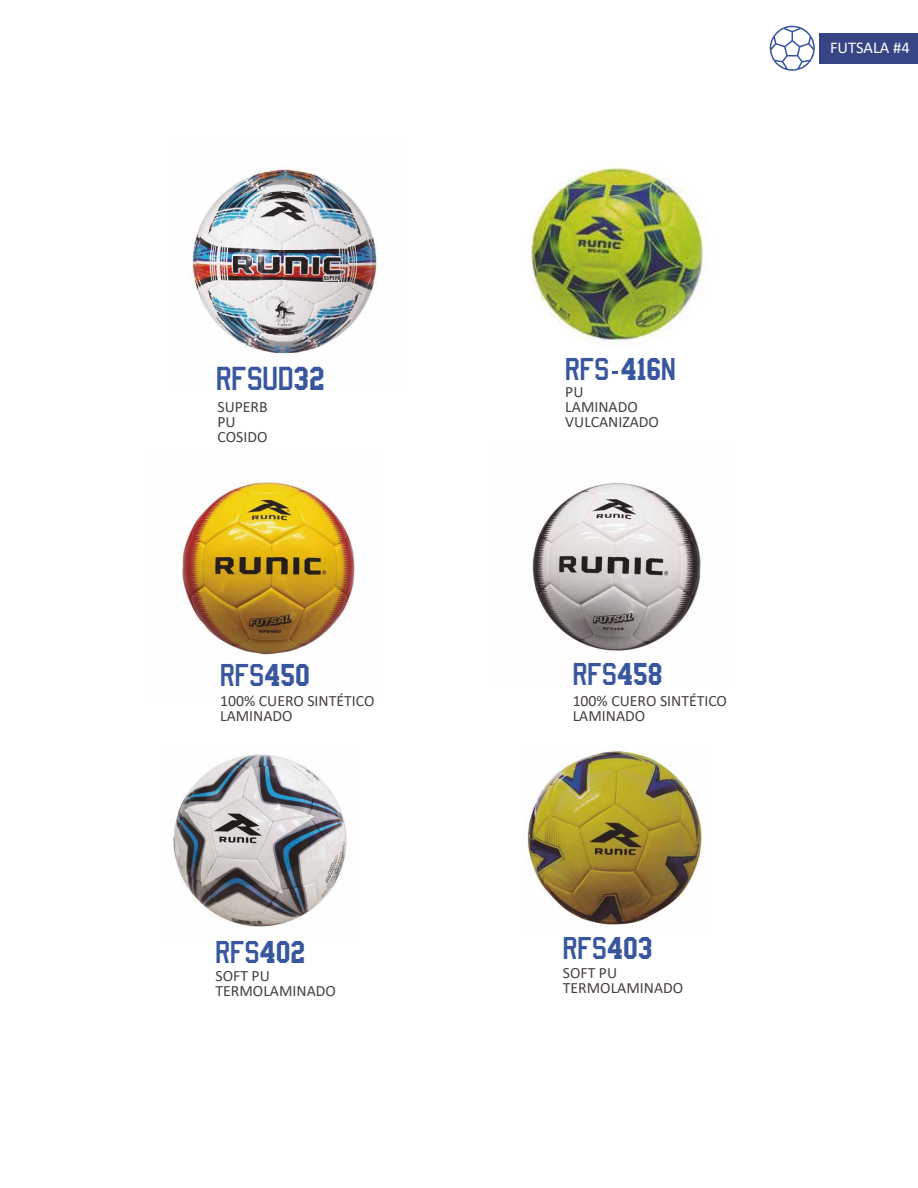
<style>
.page{position:relative;width:918px;height:1188px;background:#fff}
.page>*{position:absolute;margin:0;border:0;box-sizing:border-box;transform-origin:0 0}
.t1{font:35.25px "Sports Jersey";color:#38579e}
.t2{font:33.45px "Sports Jersey";color:#38579e}
.t3{font:16.5px "Calibri";color:#fff}
.t4{font:15.75px/15px "Calibri";color:#463f44}
</style>
<div class="page">
<img style="left:181px;top:481px;width:175px;height:174px">
<div style="left:820px;top:33px;width:98px;height:30px;background:#374584"></div>
<svg style="left:770px;top:26px;width:45px;height:45px"></svg>
<img style="left:173px;top:754px;width:174px;height:173px">
<img style="left:532px;top:483px;width:169px;height:168px">
<img style="left:523px;top:749px;width:182px;height:176px">
<img style="left:527px;top:161px;width:187px;height:187px;border-radius:94px">
<svg style="left:612px;top:371px;width:6px;height:2px"></svg>
<img style="left:191px;top:166px;width:187px;height:191px">
<h1 class="t1" style="left:216px;top:367px;width:110px">RFSUD32</h1>
<p class="t4" style="left:217px;top:399px;width:52px">SUPERB<br>PU<br>COSIDO</p>
<h2 class="t2" style="left:220px;top:664px;width:91px">RFS450</h2>
<p class="t4" style="left:220px;top:693px;width:156px">100% CUERO SINTÉTICO<br>LAMINADO</p>
<h2 class="t2" style="left:216px;top:941px;width:91px">RFS402</h2>
<p class="t4" style="left:216px;top:968px;width:122px">SOFT PU<br>TERMOLAMINADO</p>
<p class="t3" style="left:830px;top:36px;width:81px">FUTSALA #4</p>
<h2 class="t2" style="left:565px;top:358px;width:112px">RFS-416N</h2>
<p class="t4" style="left:565px;top:384px;width:95px">PU<br>LAMINADO<br>VULCANIZADO</p>
<h2 class="t2" style="left:573px;top:663px;width:91px">RFS458</h2>
<p class="t4" style="left:573px;top:693px;width:156px">100% CUERO SINTÉTICO<br>LAMINADO</p>
<h2 class="t2" style="left:563px;top:937px;width:91px">RFS403</h2>
<p class="t4" style="left:563px;top:965px;width:122px">SOFT PU<br>TERMOLAMINADO</p>
</div>
